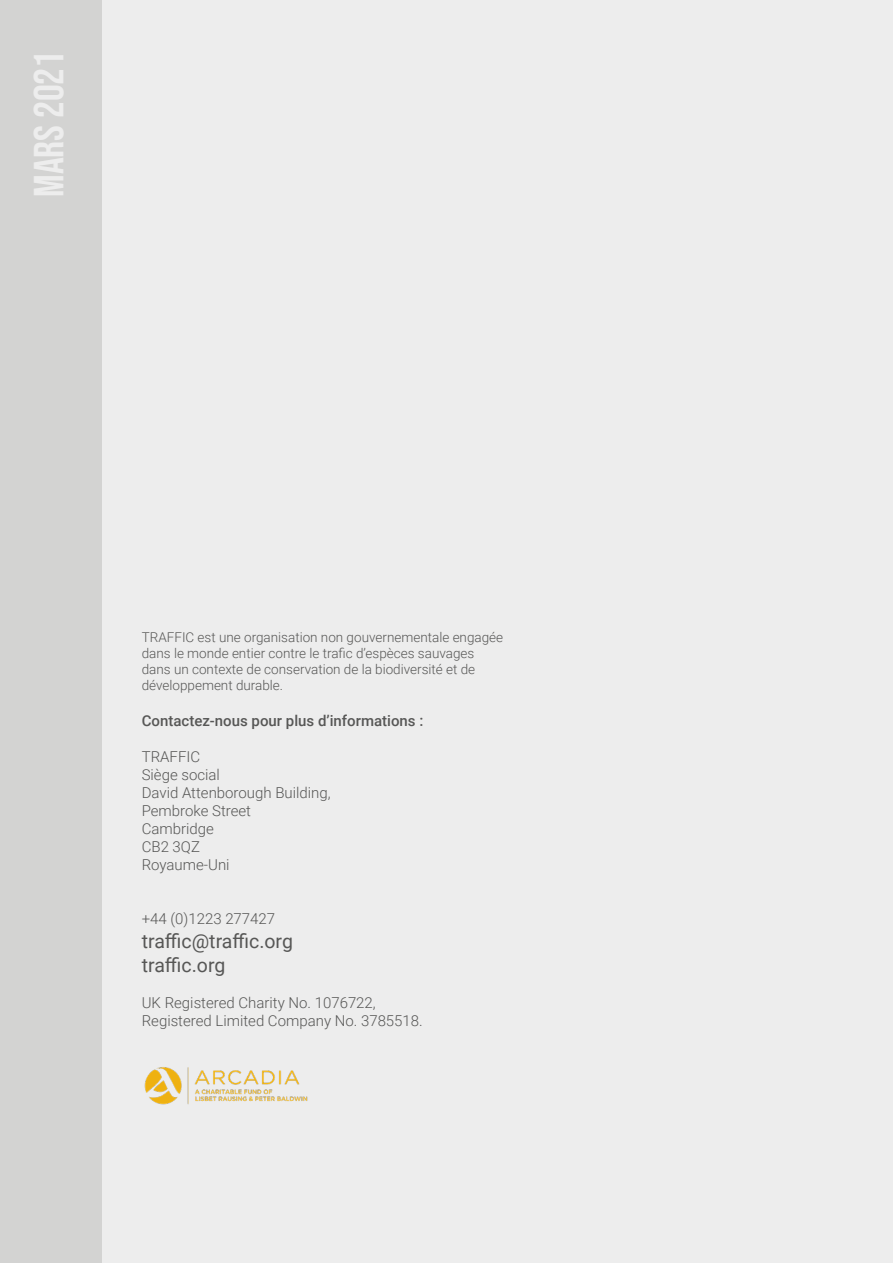
<style>
.page{position:relative;width:893px;height:1263px;background:#ededed}
.page>*{position:absolute;margin:0;border:0;box-sizing:border-box;transform-origin:0 0}
.t1{font:42px "Bebas Neue";color:#ededed}
.J_-_Back_Cover_TEXT{font:19.5px "Roboto";color:#575756}
.J_-_Back_Cover_TEXT-2{font:300 15px "Roboto";color:#575756}
.J_-_Back_Cover_CHARI{font:300 15px "Roboto";color:#575756}
.J_-_Back_Cover_TEXT-3{font:500 15px "Roboto";color:#575756}
.J_-_Back_Cover_TEXT-4{font:300 13.5px/16.2px "Roboto";color:#575756}
</style>
<div class="page">
<div style="left:0;top:0;width:102px;height:1263px;background:#d3d3d2"></div>
<img style="left:144px;top:1067px;width:164px;height:38px">
<p class="t1" style="left:25px;top:197px;width:147px;rotate:-90deg">MARS 2021</p>
<p class="J_-_Back_Cover_TEXT-4" style="left:142px;top:628px;width:363px">TRAFFIC est une organisation non gouvernementale engagée dans le monde entier contre le trafic d’espèces sauvages dans un contexte de conservation de la biodiversité et de développement durable.</p>
<p class="J_-_Back_Cover_TEXT-3" style="left:142px;top:710px;width:283px">Contactez-nous pour plus d’informations :</p>
<p class="J_-_Back_Cover_TEXT-2" style="left:142px;top:746px;width:60px">TRAFFIC</p>
<p class="J_-_Back_Cover_TEXT-2" style="left:142px;top:764px;width:80px">Siège social</p>
<p class="J_-_Back_Cover_TEXT-2" style="left:142px;top:782px;width:190px">David Attenborough Building,</p>
<p class="J_-_Back_Cover_TEXT-2" style="left:142px;top:800px;width:111px">Pembroke Street</p>
<p class="J_-_Back_Cover_TEXT-2" style="left:142px;top:818px;width:74px">Cambridge</p>
<p class="J_-_Back_Cover_TEXT-2" style="left:142px;top:836px;width:60px">CB2 3QZ</p>
<p class="J_-_Back_Cover_TEXT-2" style="left:142px;top:854px;width:89px">Royaume-Uni</p>
<p class="J_-_Back_Cover_TEXT-2" style="left:142px;top:908px;width:135px">+44 (0)1223 277427</p>
<p class="J_-_Back_Cover_TEXT" style="left:142px;top:928px;width:153px">traffic@traffic.org</p>
<p class="J_-_Back_Cover_TEXT" style="left:142px;top:952px;width:85px">traffic.org</p>
<p class="J_-_Back_Cover_CHARI" style="left:142px;top:992px;width:236px">UK Registered Charity No. 1076722,</p>
<p class="J_-_Back_Cover_CHARI" style="left:142px;top:1010px;width:283px">Registered Limited Company No. 3785518.</p>
</div>
